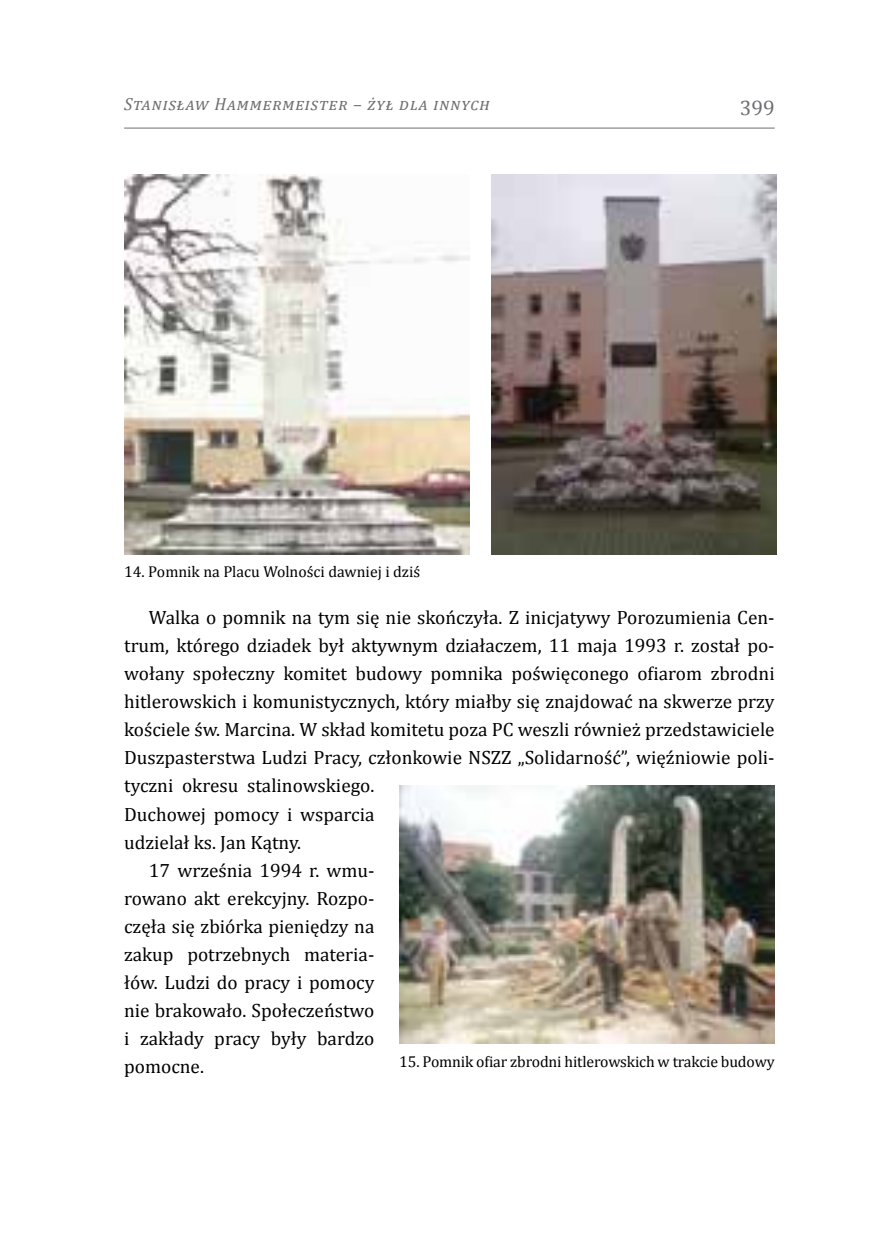
<style>
.page{position:relative;width:874px;height:1241px;background:#fff}
.page>*{position:absolute;margin:0;border:0;box-sizing:border-box;transform-origin:0 0}
.t1{font:21px "Cambria";color:#6d6e71}
.t2{font:19.25px "Cambria";color:#000}
.t3{font:italic 17.5px "Cambria";letter-spacing:.085em;color:#6d6e71}
.t4{font:15.75px "Cambria";letter-spacing:-.01em;color:#000}
</style>
<div class="page">
<hr style="left:124px;top:128px;width:650px;height:1px;background:#6d6e71">
<img style="left:124px;top:175px;width:345px;height:379px">
<img style="left:491px;top:175px;width:284px;height:379px">
<img style="left:399px;top:785px;width:375px;height:258px">
<p class="t3" style="left:124px;top:91px;width:366px">Stanisław Hammermeister – żył dla innych</p>
<p class="t4" style="left:124px;top:562px;width:297px">14. Pomnik na Placu Wolności dawniej i dziś</p>
<p class="t1" style="left:739px;top:95px;width:36px">399</p>
<p class="t2" style="left:149px;top:606px;width:627px">Walka o pomnik na tym się nie skończyła. Z inicjatywy Porozumienia Cen-</p>
<p class="t2" style="left:124px;top:634px;width:651px">trum, którego dziadek był aktywnym działaczem, 11 maja 1993 r. został po-</p>
<p class="t2" style="left:124px;top:662px;width:651px">wołany społeczny komitet budowy pomnika poświęconego ofiarom zbrodni</p>
<p class="t2" style="left:124px;top:690px;width:651px">hitlerowskich i komunistycznych, który miałby się znajdować na skwerze przy</p>
<p class="t2" style="left:124px;top:718px;width:651px">kościele św. Marcina. W skład komitetu poza PC weszli również przedstawiciele</p>
<p class="t2" style="left:124px;top:746px;width:651px">Duszpasterstwa Ludzi Pracy, członkowie NSZZ „Solidarność”, więźniowie poli-</p>
<p class="t2" style="left:124px;top:774px;width:252px">tyczni okresu stalinowskiego.</p>
<p class="t2" style="left:124px;top:802px;width:252px">Duchowej pomocy i wsparcia</p>
<p class="t2" style="left:124px;top:830px;width:178px">udzielał ks. Jan Kątny.</p>
<p class="t2" style="left:149px;top:858px;width:227px">17 września 1994 r. wmu-</p>
<p class="t2" style="left:124px;top:886px;width:252px">rowano akt erekcyjny. Rozpo-</p>
<p class="t2" style="left:124px;top:914px;width:252px">częła się zbiórka pieniędzy na</p>
<p class="t2" style="left:124px;top:942px;width:252px">zakup potrzebnych materia-</p>
<p class="t2" style="left:124px;top:970px;width:252px">łów. Ludzi do pracy i pomocy</p>
<p class="t2" style="left:124px;top:998px;width:252px">nie brakowało. Społeczeństwo</p>
<p class="t2" style="left:124px;top:1026px;width:252px">i zakłady pracy były bardzo</p>
<p class="t2" style="left:124px;top:1054px;width:81px">pomocne.</p>
<p class="t4" style="left:399px;top:1052px;width:377px">15. Pomnik ofiar zbrodni hitlerowskich w trakcie budowy</p>
</div>
